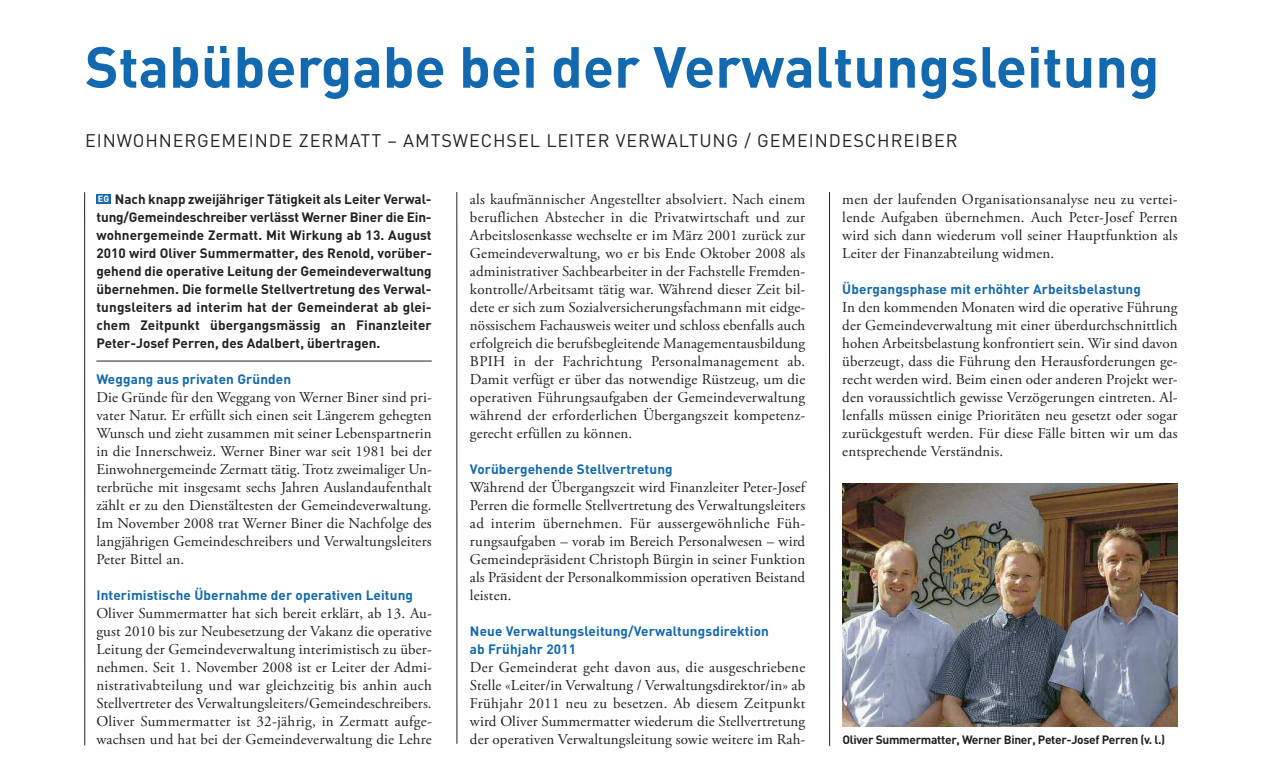
<style>
.page{position:relative;width:1263px;height:777px;background:#fff}
.page>*{position:absolute;margin:0;border:0;box-sizing:border-box;transform-origin:0 0}
.t1{font:700 57px "DIN";color:#1369b0}
.t2{font:18px "DIN";letter-spacing:.05em;color:#222221}
.t3{font:15px/18px "Adobe Garamond Pro";letter-spacing:.01em;color:#222221;text-align:justify}
.t4{font:700 13.5px/18px "DIN";color:#222221;text-align:justify}
.t5{font:700 13.5px/18px "DIN";letter-spacing:.01em;color:#1369b0}
.t6{font:700 12px "DIN";letter-spacing:-.025em;color:#222221}
.t7{font:700 9px "DIN";color:#fff}
</style>
<div class="page">
<hr style="left:96px;top:361px;width:336px;height:1px;background:#222221">
<div style="left:96px;top:194px;width:15px;height:10px;background:#1369b0"></div>
<hr style="left:84px;top:192px;width:1px;height:553px;background:#222221">
<hr style="left:457px;top:192px;width:1px;height:551px;background:#222221">
<hr style="left:829px;top:192px;width:1px;height:554px;background:#222221">
<img style="left:842px;top:484px;width:336px;height:242px">
<h1 class="t1" style="left:85px;top:35px;width:1076px">Stabübergabe bei der Verwaltungsleitung</h1>
<p class="t2" style="left:85px;top:130px;width:874px">EINWOHNERGEMEINDE ZERMATT – AMTSWECHSEL LEITER VERWALTUNG / GEMEINDESCHREIBER</p>
<p class="t7" style="left:98px;top:194px;width:13px">EG</p>
<p class="t3" style="left:470px;top:191px;width:337px">als kaufmännischer Angestellter absolviert. Nach einem beruflichen Abstecher in die Privatwirtschaft und zur Arbeitslosenkasse wechselte er im März 2001 zurück zur Gemeindeverwaltung, wo er bis Ende Oktober 2008 als administrativer Sachbearbeiter in der Fachstelle Fremden&shy;kontrolle/Arbeitsamt tätig war. Während dieser Zeit bil&shy;dete er sich zum Sozialversicherungsfachmann mit eidge&shy;nössischem Fachausweis weiter und schloss ebenfalls auch erfolgreich die berufsbegleitende Managementausbildung BPIH in der Fachrichtung Personalmanagement ab.<br>Damit verfügt er über das notwendige Rüstzeug, um die operativen Führungsaufgaben der Gemeindeverwaltung während der erforderlichen Übergangszeit kompetenz&shy;gerecht erfüllen zu können.</p>
<p class="t5" style="left:470px;top:460px;width:204px">Vorübergehende Stellvertretung</p>
<p class="t3" style="left:470px;top:479px;width:337px">Während der Übergangszeit wird Finanzleiter Peter-Josef Perren die formelle Stellvertretung des Verwaltungsleiters ad interim übernehmen. Für aussergewöhnliche Füh&shy;rungsaufgaben – vorab im Bereich Personalwesen – wird Gemeindepräsident Christoph Bürgin in seiner Funktion als Präsident der Personalkommission operativen Beistand leisten.</p>
<p class="t5" style="left:470px;top:622px;width:300px">Neue Verwaltungsleitung/Verwaltungsdirektion ab Frühjahr 2011</p>
<p class="t3" style="left:470px;top:659px;width:337px">Der Gemeinderat geht davon aus, die ausgeschriebene Stelle «Leiter/in Verwaltung / Verwaltungsdirektor/in» ab Frühjahr 2011 neu zu besetzen. Ab diesem Zeitpunkt wird Oliver Summermatter wiederum die Stellvertretung der operativen Verwaltungsleitung sowie weitere im Rah-</p>
<p class="t4" style="left:96px;top:190px;width:337px;text-indent:19px">Nach knapp zweijähriger Tätigkeit als Leiter Verwal&shy;tung/Gemeindeschreiber verlässt Werner Biner die Ein&shy;wohnergemeinde Zermatt. Mit Wirkung ab 13. August 2010 wird Oliver Summermatter, des Renold, vorüber&shy;gehend die operative Leitung der Gemeindeverwaltung übernehmen. Die formelle Stellvertretung des Verwal&shy;tungsleiters ad interim hat der Gemeinderat ab glei&shy;chem Zeitpunkt übergangsmässig an Finanzleiter Peter-Josef Perren, des Adalbert, übertragen.</p>
<p class="t5" style="left:96px;top:370px;width:196px">Weggang aus privaten Gründen</p>
<p class="t3" style="left:96px;top:389px;width:337px">Die Gründe für den Weggang von Werner Biner sind pri&shy;vater Natur. Er erfüllt sich einen seit Längerem gehegten Wunsch und zieht zusammen mit seiner Lebenspartnerin in die Innerschweiz. Werner Biner war seit 1981 bei der Einwohnergemeinde Zermatt tätig. Trotz zweimaliger Un&shy;terbrüche mit insgesamt sechs Jahren Auslandaufenthalt zählt er zu den Dienstältesten der Gemeindeverwaltung.<br>Im November 2008 trat Werner Biner die Nachfolge des langjährigen Gemeindeschreibers und Verwaltungsleiters Peter Bittel an.</p>
<p class="t5" style="left:96px;top:586px;width:318px">Interimistische Übernahme der operativen Leitung</p>
<p class="t3" style="left:96px;top:605px;width:337px">Oliver Summermatter hat sich bereit erklärt, ab 13. Au&shy;gust 2010 bis zur Neubesetzung der Vakanz die operative Leitung der Gemeindeverwaltung interimistisch zu über&shy;nehmen. Seit 1. November 2008 ist er Leiter der Admi&shy;nistrativabteilung und war gleichzeitig bis anhin auch Stellvertreter des Verwaltungsleiters/Gemeindeschreibers.<br>Oliver Summermatter ist 32-jährig, in Zermatt aufge&shy;wachsen und hat bei der Gemeindeverwaltung die Lehre</p>
<p class="t3" style="left:842px;top:191px;width:337px">men der laufenden Organisationsanalyse neu zu vertei&shy;lende Aufgaben übernehmen. Auch Peter-Josef Perren wird sich dann wiederum voll seiner Hauptfunktion als Leiter der Finanzabteilung widmen.</p>
<p class="t5" style="left:842px;top:280px;width:300px">Übergangsphase mit erhöhter Arbeitsbelastung</p>
<p class="t3" style="left:842px;top:299px;width:337px">In den kommenden Monaten wird die operative Führung der Gemeindeverwaltung mit einer überdurchschnittlich hohen Arbeitsbelastung konfrontiert sein. Wir sind davon überzeugt, dass die Führung den Herausforderungen ge&shy;recht werden wird. Beim einen oder anderen Projekt wer&shy;den voraussichtlich gewisse Verzögerungen eintreten. Al&shy;lenfalls müssen einige Prioritäten neu gesetzt oder sogar zurückgestuft werden. Für diese Fälle bitten wir um das entsprechende Verständnis.</p>
<p class="t6" style="left:842px;top:733px;width:324px">Oliver Summermatter, Werner Biner, Peter-Josef Perren (v. l.)</p>
</div>
